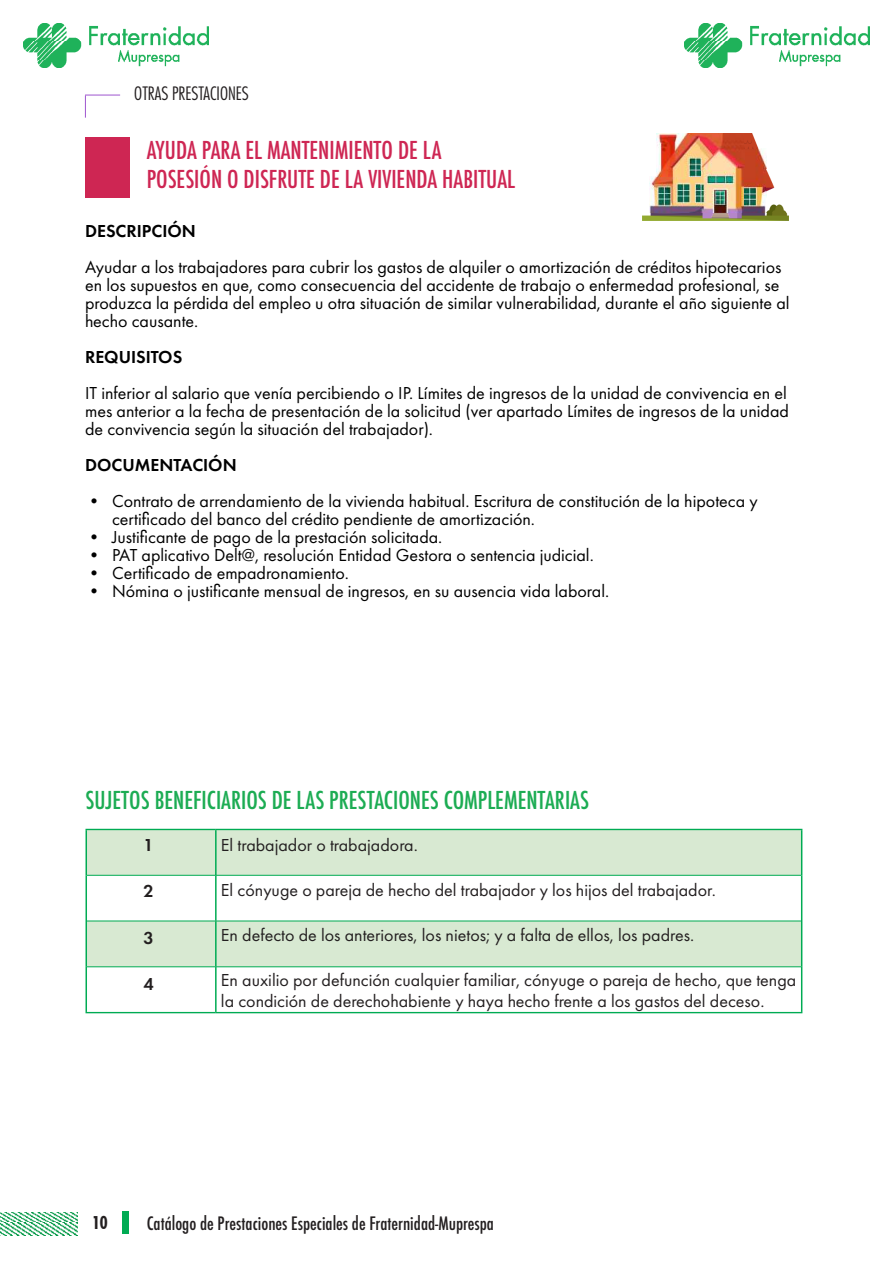
<style>
.page{position:relative;width:893px;height:1263px;background:#fff}
.page>*{position:absolute;margin:0;border:0;box-sizing:border-box;transform-origin:0 0}
.t1{font:500 condensed 24px/28.8px "Futura";color:#ce2653}
.t2{font:500 condensed 24px "Futura";color:#1cac53}
.t3{font:18px/18px "Futura PT";color:#000}
.t4{font:18px/21px "Futura PT";color:#231f20}
.t5{font:500 condensed 18px "Futura";color:#231f20}
.t6{font:600 18px "Futura PT";color:#000}
.t7{font:300 condensed 18px "Futura";color:#231f20}
.t8{font:600 18px "Futura PT";color:#231f20}
.t9{font:700 condensed 18px "Futura BT";color:#231f20}
</style>
<div class="page">
<div style="left:123px;top:1211px;width:6px;height:23px;background:#00ab53"></div>
<img style="left:0;top:1212px;width:78px;height:23px">
<img style="left:23px;top:23px;width:186px;height:44px">
<div style="left:85px;top:137px;width:45px;height:61px;background:#ce2653"></div>
<img style="left:684px;top:23px;width:186px;height:44px">
<img style="left:642px;top:213px;width:147px;height:7px">
<img style="left:649px;top:177px;width:52px;height:36px">
<img style="left:701px;top:134px;width:44px;height:79px">
<img style="left:745px;top:148px;width:22px;height:65px">
<img style="left:767px;top:204px;width:20px;height:9px">
<img style="left:767px;top:171px;width:7px;height:20px">
<img style="left:657px;top:134px;width:44px;height:43px">
<img style="left:745px;top:134px;width:14px;height:14px">
<hr style="left:85px;top:95px;width:35px;height:1px;background:#9e55cf">
<svg style="left:85px;top:95px;width:1px;height:23px"></svg>
<svg style="left:87px;top:830px;width:714px;height:136px;fill:#d8e9d2"></svg>
<hr style="left:86px;top:829px;width:130px;height:1px;background:#00ab53">
<hr style="left:216px;top:829px;width:586px;height:1px;background:#00ab53">
<hr style="left:86px;top:1012px;width:130px;height:1px;background:#00ab53">
<hr style="left:216px;top:1012px;width:586px;height:1px;background:#00ab53">
<hr style="left:86px;top:830px;width:1px;height:45px;background:#00ab53">
<hr style="left:215px;top:830px;width:2px;height:45px;background:#00ab53">
<hr style="left:801px;top:830px;width:1px;height:45px;background:#00ab53">
<hr style="left:86px;top:875px;width:1px;height:46px;background:#00ab53">
<hr style="left:215px;top:875px;width:2px;height:46px;background:#00ab53">
<hr style="left:801px;top:875px;width:1px;height:46px;background:#00ab53">
<hr style="left:86px;top:921px;width:1px;height:46px;background:#00ab53">
<hr style="left:215px;top:921px;width:2px;height:45px;background:#00ab53">
<hr style="left:801px;top:921px;width:1px;height:46px;background:#00ab53">
<hr style="left:86px;top:967px;width:1px;height:45px;background:#00ab53">
<hr style="left:215px;top:967px;width:2px;height:45px;background:#00ab53">
<hr style="left:801px;top:967px;width:1px;height:45px;background:#00ab53">
<hr style="left:87px;top:875px;width:129px;height:1px;background:#00ab53">
<hr style="left:216px;top:875px;width:585px;height:1px;background:#00ab53">
<hr style="left:87px;top:921px;width:129px;height:1px;background:#00ab53">
<hr style="left:216px;top:921px;width:585px;height:1px;background:#00ab53">
<hr style="left:87px;top:966px;width:129px;height:1px;background:#00ab53">
<hr style="left:216px;top:966px;width:585px;height:1px;background:#00ab53">
<p class="t7" style="left:134px;top:83px;width:116px">OTRAS PRESTACIONES</p>
<h1 class="t1" style="left:147px;top:136px;width:370px">AYUDA PARA EL MANTENIMIENTO DE LA<br>POSESIÓN O DISFRUTE DE LA VIVIENDA HABITUAL</h1>
<p class="t6" style="left:85px;top:220px;width:112px">DESCRIPCIÓN</p>
<p class="t3" style="left:85px;top:258px;width:706px">Ayudar a los trabajadores para cubrir los gastos de alquiler o amortización de créditos hipotecarios en los supuestos en que, como consecuencia del accidente de trabajo o enfermedad profesional, se produzca la pérdida del empleo u otra situación de similar vulnerabilidad, durante el año siguiente al hecho causante.</p>
<p class="t6" style="left:85px;top:346px;width:99px">REQUISITOS</p>
<p class="t3" style="left:85px;top:384px;width:705px;text-align:justify">IT inferior al salario que venía percibiendo o IP. Límites de ingresos de la unidad de convivencia en el mes anterior a la fecha de presentación de la solicitud (ver apartado Límites de ingresos de la unidad de convivencia según la situación del trabajador).</p>
<p class="t6" style="left:85px;top:454px;width:153px">DOCUMENTACIÓN</p>
<p class="t3" style="left:112px;top:492px;width:647px;text-indent:-27px">• Contrato de arrendamiento de la vivienda habitual. Escritura de constitución de la hipoteca y certificado del banco del crédito pendiente de amortización.</p>
<p class="t3" style="left:85px;top:528px;width:359px">• Justificante de pago de la prestación solicitada.</p>
<p class="t3" style="left:85px;top:546px;width:510px">• PAT aplicativo Delt@, resolución Entidad Gestora o sentencia judicial.</p>
<p class="t3" style="left:85px;top:564px;width:265px">• Certificado de empadronamiento.</p>
<p class="t3" style="left:85px;top:582px;width:526px">• Nómina o justificante mensual de ingresos, en su ausencia vida laboral.</p>
<h1 class="t2" style="left:86px;top:785px;width:505px">SUJETOS BENEFICIARIOS DE LAS PRESTACIONES COMPLEMENTARIAS</h1>
<p class="t8" style="left:143px;top:833px;width:12px">1</p>
<p class="t8" style="left:143px;top:880px;width:12px">2</p>
<p class="t8" style="left:143px;top:926px;width:12px">3</p>
<p class="t8" style="left:143px;top:973px;width:12px">4</p>
<p class="t4" style="left:221px;top:834px;width:198px">El trabajador o trabajadora.</p>
<p class="t4" style="left:221px;top:879px;width:496px">El cónyuge o pareja de hecho del trabajador y los hijos del trabajador.</p>
<p class="t4" style="left:221px;top:924px;width:475px">En defecto de los anteriores, los nietos; y a falta de ellos, los padres.</p>
<p class="t4" style="left:221px;top:969px;width:577px">En auxilio por defunción cualquier familiar, cónyuge o pareja de hecho, que tenga la condición de derechohabiente y haya hecho frente a los gastos del deceso.</p>
<p class="t9" style="left:92px;top:1212px;width:17px">10</p>
<p class="t5" style="left:147px;top:1212px;width:349px">Catálogo de Prestaciones Especiales de Fraternidad-Muprespa</p>
</div>
